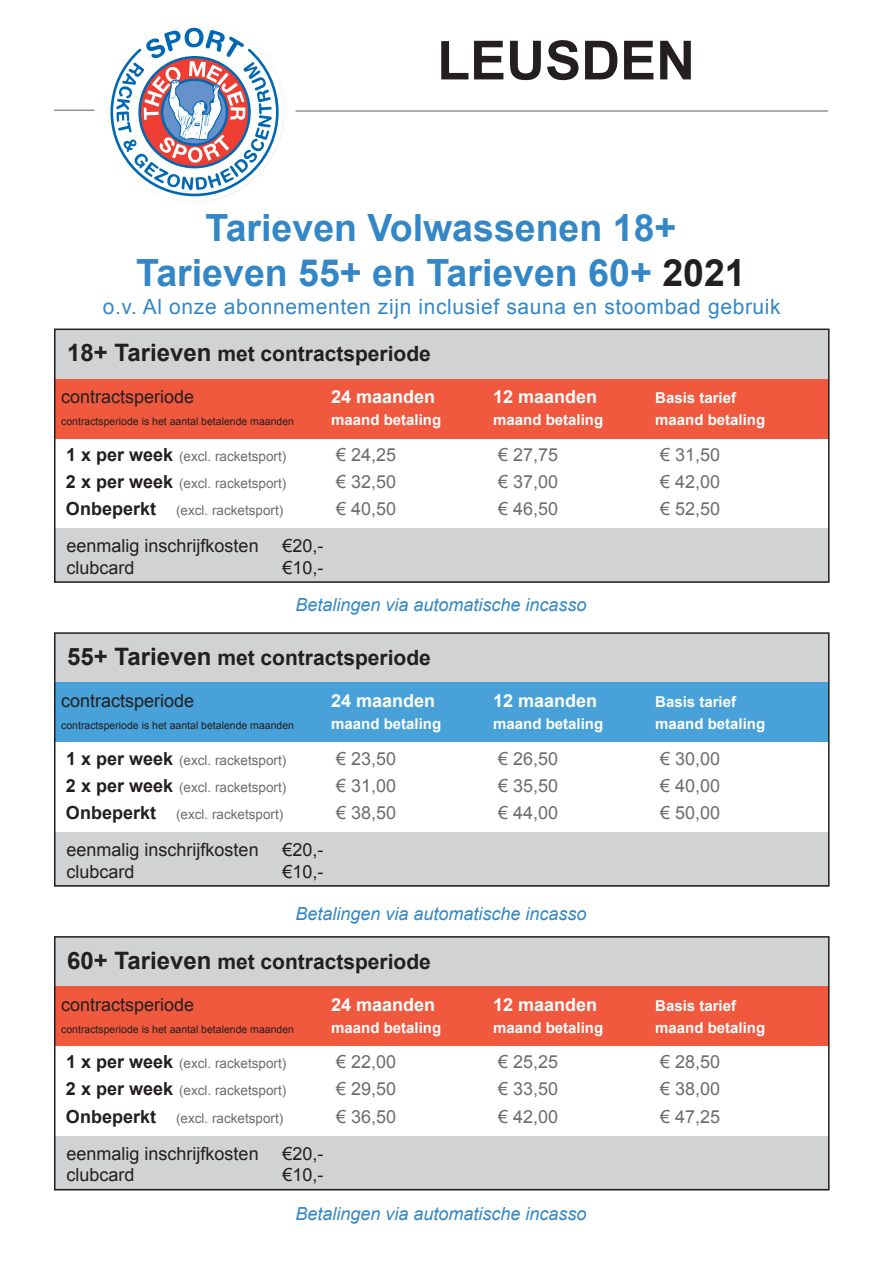
<style>
.page{position:relative;width:893px;height:1263px;background:#fff}
.page>*{position:absolute;margin:0;border:0;box-sizing:border-box;transform-origin:0 0}
.t1{font:700 54px "Arial";color:#231f20}
.t2{font:700 37.5px/45px "Arial";color:#3387c7;text-align:center}
.t3{font:700 21px "Arial";color:#231f20}
.t4{font:21px "Arial";letter-spacing:.03em;color:#3387c7}
.t5{font:18px "Arial";color:#231f20}
.t6{font:18px "Arial";color:#6c6d70}
.t7{font:italic 18px "Arial";color:#3387c7}
.t8{font:700 18px "Arial";color:#fff}
.t9{font:700 15px "Arial";color:#fff}
.t10{font:13.5px "Arial";color:#6c6d70}
.t11{font:10.5px "Arial";color:#231f20}
.s1{color:#231f20}
.s2{font-size:24px}
.s3{font-weight:700;font-size:18px;color:#231f20}
</style>
<div class="page">
<div style="left:55px;top:329px;width:774px;height:72px;background:#d1d2d4"></div>
<div style="left:54px;top:528px;width:774px;height:55px;background:#d1d2d4"></div>
<div style="left:55px;top:379px;width:774px;height:59px;background:#f0593e"></div>
<div style="left:54px;top:328px;width:776px;height:255px;border:2px solid #231f20"></div>
<div style="left:55px;top:937px;width:774px;height:72px;background:#d1d2d4"></div>
<div style="left:54px;top:1136px;width:774px;height:55px;background:#d1d2d4"></div>
<div style="left:55px;top:986px;width:774px;height:60px;background:#f0593e"></div>
<div style="left:54px;top:936px;width:776px;height:254px;border:2px solid #231f20"></div>
<div style="left:55px;top:633px;width:774px;height:72px;background:#d1d2d4"></div>
<div style="left:54px;top:832px;width:774px;height:55px;background:#d1d2d4"></div>
<div style="left:55px;top:682px;width:774px;height:60px;background:#48a1d8"></div>
<div style="left:54px;top:632px;width:776px;height:255px;border:2px solid #231f20"></div>
<hr style="left:296px;top:110px;width:532px;height:2px;background:#939598">
<hr style="left:54px;top:110px;width:40px;height:1px;background:#939598">
<svg style="left:110px;top:27px;width:174px;height:173px"></svg>
<h1 class="t1" style="left:437px;top:24px;width:260px">LEUSDEN</h1>
<h2 class="t2" style="left:136px;top:206px;width:611px">Tarieven Volwassenen 18+<br>Tarieven 55+ en Tarieven 60+ <span class="s1">2021</span></h2>
<h3 class="t4" style="left:103px;top:293px;width:679px">o.v. Al onze abonnementen zijn inclusief sauna en stoombad gebruik</h3>
<h3 class="t3" style="left:67px;top:340px;width:365px"><span class="s2">18+ Tarieven</span> met contractsperiode</h3>
<h3 class="t5" style="left:61px;top:385px;width:135px">contractsperiode</h3>
<h3 class="t8" style="left:331px;top:385px;width:106px">24 maanden</h3>
<h3 class="t8" style="left:493px;top:385px;width:106px">12 maanden</h3>
<p class="t9" style="left:655px;top:388px;width:82px">Basis tarief</p>
<p class="t11" style="left:61px;top:414px;width:234px">contractsperiode is het aantal betalende maanden</p>
<p class="t9" style="left:331px;top:410px;width:112px">maand betaling</p>
<p class="t9" style="left:493px;top:410px;width:112px">maand betaling</p>
<p class="t9" style="left:655px;top:410px;width:112px">maand betaling</p>
<p class="t10" style="left:66px;top:447px;width:222px"><span class="s3">1 x per week</span> (excl. racketsport)</p>
<h3 class="t6" style="left:336px;top:443px;width:62px">€ 24,25</h3>
<h3 class="t6" style="left:498px;top:443px;width:62px">€ 27,75</h3>
<h3 class="t6" style="left:660px;top:443px;width:62px">€ 31,50</h3>
<p class="t10" style="left:66px;top:474px;width:222px"><span class="s3">2 x per week</span> (excl. racketsport)</p>
<h3 class="t6" style="left:336px;top:470px;width:62px">€ 32,50</h3>
<h3 class="t6" style="left:498px;top:470px;width:62px">€ 37,00</h3>
<h3 class="t6" style="left:660px;top:470px;width:62px">€ 42,00</h3>
<p class="t10" style="left:66px;top:501px;width:219px"><span class="s3">Onbeperkt</span> (excl. racketsport)</p>
<h3 class="t6" style="left:336px;top:497px;width:62px">€ 40,50</h3>
<h3 class="t6" style="left:498px;top:497px;width:62px">€ 46,50</h3>
<h3 class="t6" style="left:660px;top:497px;width:62px">€ 52,50</h3>
<h3 class="t5" style="left:67px;top:534px;width:194px">eenmalig inschrijfkosten</h3>
<h3 class="t5" style="left:283px;top:534px;width:43px">€20,-</h3>
<h3 class="t5" style="left:67px;top:556px;width:70px">clubcard</h3>
<h3 class="t5" style="left:283px;top:556px;width:43px">€10,-</h3>
<h3 class="t7" style="left:295px;top:593px;width:293px">Betalingen via automatische incasso</h3>
<h3 class="t3" style="left:67px;top:644px;width:365px"><span class="s2">55+ Tarieven</span> met contractsperiode</h3>
<h3 class="t5" style="left:61px;top:689px;width:135px">contractsperiode</h3>
<h3 class="t8" style="left:331px;top:689px;width:106px">24 maanden</h3>
<h3 class="t8" style="left:493px;top:689px;width:106px">12 maanden</h3>
<p class="t9" style="left:655px;top:692px;width:82px">Basis tarief</p>
<p class="t11" style="left:61px;top:718px;width:234px">contractsperiode is het aantal betalende maanden</p>
<p class="t9" style="left:331px;top:713px;width:112px">maand betaling</p>
<p class="t9" style="left:493px;top:713px;width:112px">maand betaling</p>
<p class="t9" style="left:655px;top:713px;width:112px">maand betaling</p>
<p class="t10" style="left:66px;top:751px;width:222px"><span class="s3">1 x per week</span> (excl. racketsport)</p>
<h3 class="t6" style="left:336px;top:746px;width:62px">€ 23,50</h3>
<h3 class="t6" style="left:498px;top:746px;width:62px">€ 26,50</h3>
<h3 class="t6" style="left:660px;top:746px;width:62px">€ 30,00</h3>
<p class="t10" style="left:66px;top:778px;width:222px"><span class="s3">2 x per week</span> (excl. racketsport)</p>
<h3 class="t6" style="left:336px;top:773px;width:62px">€ 31,00</h3>
<h3 class="t6" style="left:498px;top:773px;width:62px">€ 35,50</h3>
<h3 class="t6" style="left:660px;top:773px;width:62px">€ 40,00</h3>
<p class="t10" style="left:66px;top:805px;width:219px"><span class="s3">Onbeperkt</span> (excl. racketsport)</p>
<h3 class="t6" style="left:336px;top:800px;width:62px">€ 38,50</h3>
<h3 class="t6" style="left:498px;top:800px;width:62px">€ 44,00</h3>
<h3 class="t6" style="left:660px;top:800px;width:62px">€ 50,00</h3>
<h3 class="t5" style="left:67px;top:838px;width:194px">eenmalig inschrijfkosten</h3>
<h3 class="t5" style="left:283px;top:838px;width:43px">€20,-</h3>
<h3 class="t5" style="left:67px;top:859px;width:70px">clubcard</h3>
<h3 class="t5" style="left:283px;top:859px;width:43px">€10,-</h3>
<h3 class="t7" style="left:295px;top:902px;width:293px">Betalingen via automatische incasso</h3>
<h3 class="t3" style="left:67px;top:947px;width:365px"><span class="s2">60+ Tarieven</span> met contractsperiode</h3>
<h3 class="t5" style="left:61px;top:993px;width:135px">contractsperiode</h3>
<h3 class="t8" style="left:331px;top:993px;width:106px">24 maanden</h3>
<h3 class="t8" style="left:493px;top:993px;width:106px">12 maanden</h3>
<p class="t9" style="left:655px;top:996px;width:82px">Basis tarief</p>
<p class="t11" style="left:61px;top:1022px;width:234px">contractsperiode is het aantal betalende maanden</p>
<p class="t9" style="left:331px;top:1017px;width:112px">maand betaling</p>
<p class="t9" style="left:493px;top:1017px;width:112px">maand betaling</p>
<p class="t9" style="left:655px;top:1017px;width:112px">maand betaling</p>
<p class="t10" style="left:66px;top:1055px;width:222px"><span class="s3">1 x per week</span> (excl. racketsport)</p>
<h3 class="t6" style="left:336px;top:1050px;width:62px">€ 22,00</h3>
<h3 class="t6" style="left:498px;top:1050px;width:62px">€ 25,25</h3>
<h3 class="t6" style="left:660px;top:1050px;width:62px">€ 28,50</h3>
<p class="t10" style="left:66px;top:1082px;width:222px"><span class="s3">2 x per week</span> (excl. racketsport)</p>
<h3 class="t6" style="left:336px;top:1077px;width:62px">€ 29,50</h3>
<h3 class="t6" style="left:498px;top:1077px;width:62px">€ 33,50</h3>
<h3 class="t6" style="left:660px;top:1077px;width:62px">€ 38,00</h3>
<p class="t10" style="left:66px;top:1109px;width:219px"><span class="s3">Onbeperkt</span> (excl. racketsport)</p>
<h3 class="t6" style="left:336px;top:1104px;width:62px">€ 36,50</h3>
<h3 class="t6" style="left:498px;top:1104px;width:62px">€ 42,00</h3>
<h3 class="t6" style="left:660px;top:1104px;width:62px">€ 47,25</h3>
<h3 class="t5" style="left:67px;top:1142px;width:194px">eenmalig inschrijfkosten</h3>
<h3 class="t5" style="left:283px;top:1142px;width:43px">€20,-</h3>
<h3 class="t5" style="left:67px;top:1163px;width:70px">clubcard</h3>
<h3 class="t5" style="left:283px;top:1163px;width:43px">€10,-</h3>
<h3 class="t7" style="left:295px;top:1202px;width:293px">Betalingen via automatische incasso</h3>
</div>
